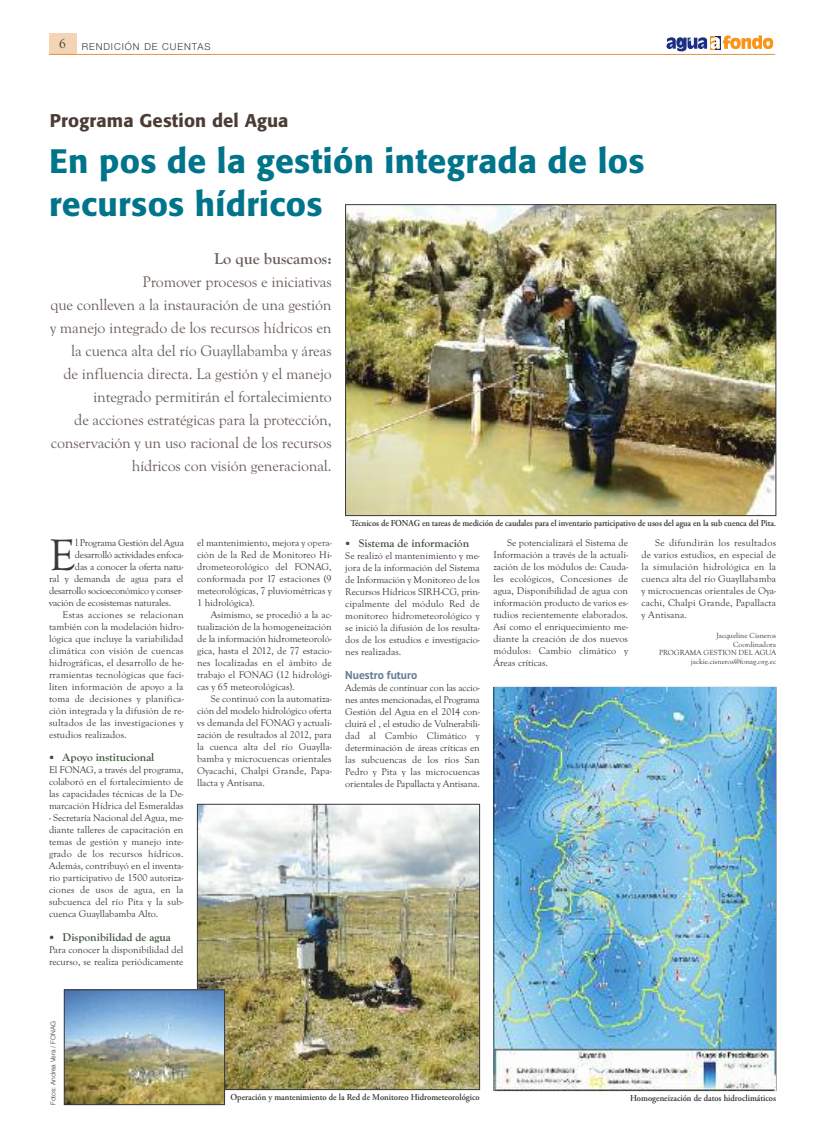
<style>
.page{position:relative;width:817px;height:1143px;background:#fff}
.page>*{position:absolute;margin:0;border:0;box-sizing:border-box;transform-origin:0 0}
.t1{font:45.6px "Goudy Old Style T";color:#39383a}
.t2{font:500 33.6px/42.3px "Formata";letter-spacing:.01em;color:#00748b}
.t3{font:500 18.3px "Formata";letter-spacing:.01em;color:#4b3d36}
.t4{font:700 16.35px "Goudy Old Style T";color:#6a5e58}
.t5{font:15.9px/23.1px "Goudy Old Style T";letter-spacing:-.01em;color:#6a5e58;text-align:right}
.t6{font:700 11.55px "Goudy Old Style T";color:#3c5239}
.t7{font:700 11.55px "PT Sans";color:#667d93}
.t8{font:10.05px/12px "Goudy Old Style T";color:#39383a;text-align:justify}
.t9{font:10.05px "Goudy Old Style T";letter-spacing:.02em;color:#39383a}
.t10{font:10.05px "Goudy Old Style T";letter-spacing:-.02em;color:#39383a}
.t11{font:300 9.6px "Helvetica Neue";letter-spacing:.1em;color:#39383a}
.t12{font:600 9.15px "Adobe Garamond Pro";letter-spacing:-.01em;color:#39383a;scale:.94 1}
.t13{font:7.65px/8.7px "Goudy Old Style T";color:#39383a;text-align:right}
.t14{font:300 6.75px "Helvetica Neue";color:#39383a}
.s1{font-family:"PT Sans"}
.s2{color:#3c5239}
</style>
<div class="page">
<div style="left:49px;top:33px;width:27px;height:21px;background:#f3d4b4"></div>
<svg style="left:666px;top:36px;width:107px;height:15px"></svg>
<hr style="left:49px;top:54px;width:726px;height:1px;background:#e09442">
<img style="left:494px;top:688px;width:281px;height:402px">
<img style="left:199px;top:806px;width:278px;height:282px">
<div style="left:197px;top:804px;width:282px;height:286px;border:1px solid #39383a"></div>
<img style="left:66px;top:992px;width:157px;height:111px">
<div style="left:64px;top:990px;width:161px;height:115px;border:1px solid #39383a"></div>
<img style="left:347px;top:206px;width:427px;height:308px">
<div style="left:345px;top:204px;width:431px;height:312px;border:1px solid #39383a"></div>
<p class="t11" style="left:59px;top:38px;width:153px"><sup>6</sup> RENDICIÓN DE CUENTAS</p>
<h3 class="t3" style="left:50px;top:110px;width:240px">Programa Gestion del Agua</h3>
<h2 class="t2" style="left:49px;top:140px;width:597px">En pos de la gestión integrada de los recursos hídricos</h2>
<h3 class="t4" style="left:214px;top:249px;width:119px">Lo que buscamos:</h3>
<p class="t5" style="left:50px;top:270px;width:283px">Promover procesos e iniciativas<br>que conlleven a la instauración de una gestión y manejo integrado de los recursos hídricos en la cuenca alta del río Guayllabamba y áreas<br>de influencia directa. La gestión y el manejo integrado permitirán el fortalecimiento<br>de acciones estratégicas para la protección, conservación y un uso racional de los recursos hídricos con visión generacional.</p>
<h1 class="t1" style="left:49px;top:527px;width:28px">E</h1>
<p class="t10" style="left:75px;top:536px;width:110px">l Programa Gestión del Agua</p>
<p class="t10" style="left:75px;top:548px;width:110px">desarrolló actividades enfoca-</p>
<p class="t8" style="left:75px;top:560px;width:110px">das a conocer la oferta natu-</p>
<p class="t8" style="left:49px;top:572px;width:136px">ral y demanda de agua para el</p>
<p class="t10" style="left:49px;top:584px;width:135px">desarrollo socioeconómico y conser-</p>
<p class="t8" style="left:49px;top:596px;width:124px">vación de ecosistemas naturales.</p>
<p class="t9" style="left:63px;top:608px;width:122px">Estas acciones se relacionan</p>
<p class="t8" style="left:49px;top:620px;width:136px">también con la modelación hidro-</p>
<p class="t8" style="left:49px;top:632px;width:136px">lógica que incluye la variabilidad</p>
<p class="t9" style="left:49px;top:644px;width:136px">climática con visión de cuencas</p>
<p class="t8" style="left:49px;top:656px;width:136px">hidrográficas, el desarrollo de he-</p>
<p class="t8" style="left:49px;top:668px;width:136px">rramientas tecnológicas que faci-</p>
<p class="t9" style="left:49px;top:680px;width:136px">liten información de apoyo a la</p>
<p class="t9" style="left:49px;top:692px;width:136px">toma de decisiones y planifica-</p>
<p class="t8" style="left:49px;top:704px;width:136px">ción integrada y la difusión de re-</p>
<p class="t9" style="left:49px;top:716px;width:136px">sultados de las investigaciones y</p>
<p class="t8" style="left:49px;top:728px;width:79px">estudios realizados.</p>
<p class="t6" style="left:49px;top:751px;width:107px"><span class="s1">•</span> Apoyo institucional</p>
<p class="t8" style="left:49px;top:764px;width:136px">El FONAG, a través del programa, colaboró en el fortalecimiento de las capacidades técnicas de la De&shy;marcación Hídrica del Esmeraldas</p>
<p class="t8" style="left:49px;top:812px;width:136px">- Secretaría Nacional del Agua, me&shy;diante talleres de capacitación en temas de gestión y manejo inte&shy;grado de los recursos hídricos.<br>Además, contribuyó en el inventa&shy;rio participativo de 1500 autoriza&shy;ciones de usos de agua, en la subcuenca del río Pita y la sub&shy;cuenca Guayllabamba Alto.</p>
<p class="t6" style="left:49px;top:930px;width:123px"><span class="s1">•</span> Disponibilidad de agua</p>
<p class="t8" style="left:49px;top:944px;width:136px">Para conocer la disponibilidad del recurso, se realiza periódicamente</p>
<p class="t8" style="left:197px;top:536px;width:136px">el mantenimiento, mejora y <span class="s2">opera&shy;</span>ción de la Red de Monitoreo Hi&shy;drometeorológico del FONAG, conformada por 17 estaciones (9 meteorológicas, 7 pluviométricas y 1 hidrológica).</p>
<p class="t8" style="left:197px;top:608px;width:136px;text-indent:14px">Asimismo, se procedió a la ac&shy;tualización de la homogeneización de la información hidrometeoroló&shy;gica, hasta el 2012, de 77 estacio&shy;nes localizadas en el ámbito de trabajo el FONAG (12 hidrológi&shy;cas y 65 meteorológicas).</p>
<p class="t8" style="left:197px;top:692px;width:136px;text-indent:14px">Se continuó con la automatiza&shy;ción del modelo hidrológico oferta vs demanda del FONAG y actuali&shy;zación de resultados al 2012, para la cuenca alta del río Guaylla&shy;bamba y microcuencas orientales Oyacachi, Chalpi Grande, Papa&shy;llacta y Antisana.</p>
<p class="t12" style="left:350px;top:519px;width:454px">Técnicos de FONAG en tareas de medición de caudales para el inventario participativo de usos del agua en la sub cuenca del Pita.</p>
<p class="t6" style="left:345px;top:536px;width:125px"><span class="s1">•</span> Sistema de información</p>
<p class="t8" style="left:345px;top:549px;width:136px">Se realizó el mantenimiento y me&shy;jora de la información del Sistema de Información y Monitoreo de los Recursos Hídricos SIRH-CG, prin&shy;cipalmente del módulo Red de monitoreo hidrometeorológico y se inició la difusión de los resulta&shy;dos de los estudios e investigacio&shy;nes realizadas.</p>
<p class="t7" style="left:345px;top:667px;width:73px">Nuestro futuro</p>
<p class="t8" style="left:345px;top:681px;width:136px">Además de continuar con las accio&shy;nes antes mencionadas, el Programa Gestión del Agua en el 2014 con&shy;cluirá el , el estudio de Vulnerabili&shy;dad al Cambio Climático y determinación de áreas críticas en las subcuencas de los ríos San Pedro y Pita y las microcuencas orientales de Papallacta y Antisana.</p>
<p class="t8" style="left:493px;top:536px;width:136px;text-indent:14px">Se potencializará el Sistema de Información a través de la actuali&shy;zación de los módulos de: Cauda&shy;les ecológicos, Concesiones de agua, Disponibilidad de agua con información producto de varios es&shy;tudios recientemente elaborados.<br>Así como el enriquecimiento me&shy;diante la creación de dos nuevos módulos: Cambio climático y Áreas críticas.</p>
<p class="t8" style="left:641px;top:536px;width:136px;text-indent:14px">Se difundirán los resultados de varios estudios, en especial de la simulación hidrológica en la cuenca alta del río Guayllabamba y microcuencas orientales de Oya&shy;cachi, Chalpi Grande, Papallacta y Antisana.</p>
<p class="t13" style="left:659px;top:631px;width:118px">Jacqueline Cisneros<br>Coordinadora<br>PROGRAMA GESTION DEL AGUA jackie.cisneros@fonag.org.ec</p>
<p class="t14" style="left:48px;top:1105px;width:85px;rotate:-90deg">Fotos: Andrea Vera / FONAG</p>
<p class="t12" style="left:230px;top:1094px;width:267px">Operación y mantenimiento de la Red de Monitoreo Hidrometeorológico</p>
<p class="t12" style="left:630px;top:1094px;width:157px">Homogeneización de datos hidroclimáticos</p>
</div>
